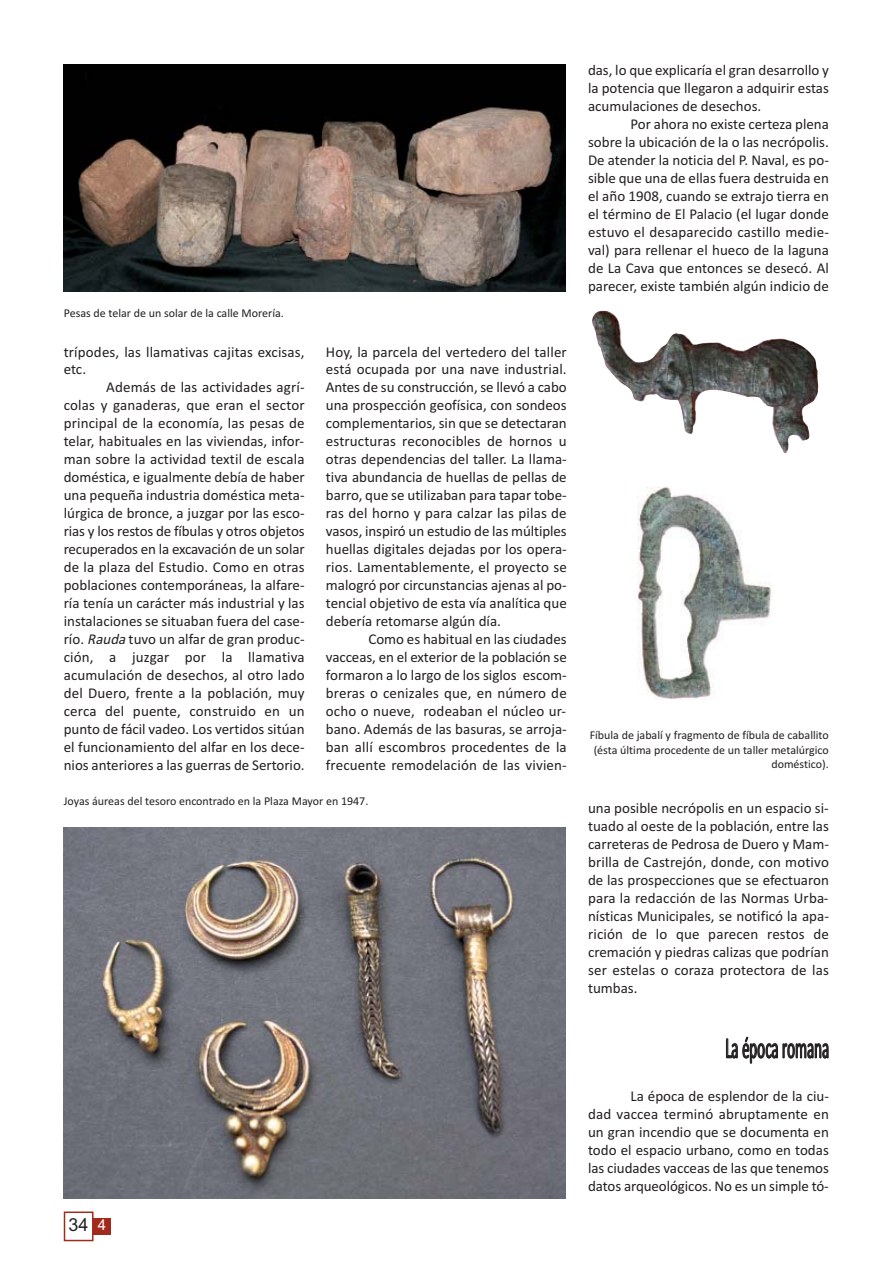
<style>
.page{position:relative;width:893px;height:1263px;background:#fff}
.page>*{position:absolute;margin:0;border:0;box-sizing:border-box;transform-origin:0 0}
.t1{font:30px "Calibri";color:#231f20;scale:.5 1}
.t2{font:18px "Arial";color:#231f20}
.t3{font:15px/18px "Calibri";color:#231f20;text-align:justify}
.t4{font:12px/14.4px "Calibri";color:#231f20;text-align:right}
.s1{font-style:italic}
.s2{font-size:15px;color:#fff}
</style>
<div class="page">
<div style="left:64px;top:1212px;width:30px;height:29px;border:2px solid #a12a1d"></div>
<div style="left:94px;top:1218px;width:17px;height:17px;background:#a12a1d"></div>
<img style="left:64px;top:64px;width:502px;height:227px">
<img style="left:64px;top:828px;width:502px;height:371px">
<img style="left:637px;top:487px;width:135px;height:213px">
<img style="left:592px;top:310px;width:226px;height:143px">
<p class="t4" style="left:64px;top:306px;width:222px">Pesas de telar de un solar de la calle Morería.</p>
<p class="t3" style="left:64px;top:344px;width:242px">trípodes, las llamativas cajitas excisas,</p>
<p class="t3" style="left:64px;top:362px;width:24px">etc.</p>
<p class="t3" style="left:106px;top:380px;width:200px">Además de las actividades agrí-</p>
<p class="t3" style="left:64px;top:398px;width:242px">colas y ganaderas, que eran el sector</p>
<p class="t3" style="left:64px;top:416px;width:242px">principal de la economía, las pesas de</p>
<p class="t3" style="left:64px;top:434px;width:242px">telar, habituales en las viviendas, infor-</p>
<p class="t3" style="left:64px;top:452px;width:242px">man sobre la actividad textil de escala</p>
<p class="t3" style="left:64px;top:470px;width:242px">doméstica, e igualmente debía de haber</p>
<p class="t3" style="left:64px;top:488px;width:242px">una pequeña industria doméstica meta-</p>
<p class="t3" style="left:64px;top:506px;width:242px">lúrgica de bronce, a juzgar por las esco-</p>
<p class="t3" style="left:64px;top:524px;width:242px">rias y los restos de fíbulas y otros objetos</p>
<p class="t3" style="left:64px;top:542px;width:242px">recuperados en la excavación de un solar</p>
<p class="t3" style="left:64px;top:560px;width:242px">de la plaza del Estudio. Como en otras</p>
<p class="t3" style="left:64px;top:578px;width:242px">poblaciones contemporáneas, la alfare-</p>
<p class="t3" style="left:64px;top:596px;width:242px">ría tenía un carácter más industrial y las</p>
<p class="t3" style="left:64px;top:614px;width:242px">instalaciones se situaban fuera del case-</p>
<p class="t3" style="left:64px;top:632px;width:242px">río. <span class="s1">Rauda</span>tuvo un alfar de gran produc-</p>
<p class="t3" style="left:64px;top:650px;width:242px">ción, a juzgar por la llamativa</p>
<p class="t3" style="left:64px;top:668px;width:242px">acumulación de desechos, al otro lado</p>
<p class="t3" style="left:64px;top:686px;width:242px">del Duero, frente a la población, muy</p>
<p class="t3" style="left:64px;top:704px;width:242px">cerca del puente, construido en un</p>
<p class="t3" style="left:64px;top:722px;width:242px">punto de fácil vadeo. Los vertidos sitúan</p>
<p class="t3" style="left:64px;top:740px;width:242px">el funcionamiento del alfar en los dece-</p>
<p class="t3" style="left:64px;top:758px;width:242px">nios anteriores a las guerras de Sertorio.</p>
<p class="t3" style="left:326px;top:344px;width:242px">Hoy, la parcela del vertedero del taller</p>
<p class="t3" style="left:326px;top:362px;width:242px">está ocupada por una nave industrial.</p>
<p class="t3" style="left:326px;top:380px;width:242px">Antes de su construcción, se llevó a cabo</p>
<p class="t3" style="left:326px;top:398px;width:242px">una prospección geofísica, con sondeos</p>
<p class="t3" style="left:326px;top:416px;width:242px">complementarios, sin que se detectaran</p>
<p class="t3" style="left:326px;top:434px;width:242px">estructuras reconocibles de hornos u</p>
<p class="t3" style="left:326px;top:452px;width:242px">otras dependencias del taller. La llama-</p>
<p class="t3" style="left:326px;top:470px;width:242px">tiva abundancia de huellas de pellas de</p>
<p class="t3" style="left:326px;top:488px;width:242px">barro, que se utilizaban para tapar tobe-</p>
<p class="t3" style="left:326px;top:506px;width:242px">ras del horno y para calzar las pilas de</p>
<p class="t3" style="left:326px;top:524px;width:242px">vasos, inspiró un estudio de las múltiples</p>
<p class="t3" style="left:326px;top:542px;width:242px">huellas digitales dejadas por los opera-</p>
<p class="t3" style="left:326px;top:560px;width:242px">rios. Lamentablemente, el proyecto se</p>
<p class="t3" style="left:326px;top:578px;width:242px">malogró por circunstancias ajenas al po-</p>
<p class="t3" style="left:326px;top:596px;width:242px">tencial objetivo de esta vía analítica que</p>
<p class="t3" style="left:326px;top:614px;width:177px">debería retomarse algún día.</p>
<p class="t3" style="left:368px;top:632px;width:200px">Como es habitual en las ciudades</p>
<p class="t3" style="left:326px;top:650px;width:242px">vacceas, en el exterior de la población se</p>
<p class="t3" style="left:326px;top:668px;width:242px">formaron a lo largo de los siglos escom-</p>
<p class="t3" style="left:326px;top:686px;width:242px">breras o cenizales que, en número de</p>
<p class="t3" style="left:326px;top:704px;width:242px">ocho o nueve, rodeaban el núcleo ur-</p>
<p class="t3" style="left:326px;top:722px;width:242px">bano. Además de las basuras, se arroja-</p>
<p class="t3" style="left:326px;top:740px;width:242px">ban allí escombros procedentes de la</p>
<p class="t3" style="left:326px;top:758px;width:242px">frecuente remodelación de las vivien-</p>
<p class="t4" style="left:64px;top:795px;width:306px">Joyas áureas del tesoro encontrado en la Plaza Mayor en 1947.</p>
<p class="t2" style="left:69px;top:1214px;width:39px">34 <span class="s2">4</span></p>
<p class="t3" style="left:588px;top:62px;width:242px">das, lo que explicaría el gran desarrollo y</p>
<p class="t3" style="left:588px;top:80px;width:242px">la potencia que llegaron a adquirir estas</p>
<p class="t3" style="left:588px;top:98px;width:175px">acumulaciones de desechos.</p>
<p class="t3" style="left:630px;top:116px;width:200px">Por ahora no existe certeza plena</p>
<p class="t3" style="left:588px;top:134px;width:242px">sobre la ubicación de la o las necrópolis.</p>
<p class="t3" style="left:588px;top:152px;width:242px">De atender la noticia del P. Naval, es po-</p>
<p class="t3" style="left:588px;top:170px;width:242px">sible que una de ellas fuera destruida en</p>
<p class="t3" style="left:588px;top:188px;width:242px">el año 1908, cuando se extrajo tierra en</p>
<p class="t3" style="left:588px;top:206px;width:242px">el término de El Palacio (el lugar donde</p>
<p class="t3" style="left:588px;top:224px;width:242px">estuvo el desaparecido castillo medie-</p>
<p class="t3" style="left:588px;top:242px;width:242px">val) para rellenar el hueco de la laguna</p>
<p class="t3" style="left:588px;top:260px;width:242px">de La Cava que entonces se desecó. Al</p>
<p class="t3" style="left:588px;top:278px;width:242px">parecer, existe también algún indicio de</p>
<p class="t4" style="left:590px;top:729px;width:241px">Fíbula de jabalí y fragmento de fíbula de caballito (ésta última procedente de un taller metalúrgico doméstico).</p>
<p class="t3" style="left:588px;top:800px;width:242px">una posible necrópolis en un espacio si&shy;tuado al oeste de la población, entre las carreteras de Pedrosa de Duero y Mam&shy;brilla de Castrejón, donde, con motivo de las prospecciones que se efectuaron para la redacción de las Normas Urba&shy;nísticas Municipales, se notificó la apa&shy;rición de lo que parecen restos de cremación y piedras calizas que podrían ser estelas o coraza protectora de las tumbas.</p>
<p class="t1" style="left:725px;top:1037px;width:209px">La época romana</p>
<p class="t3" style="left:588px;top:1088px;width:242px;text-indent:43px">La época de esplendor de la ciu&shy;dad vaccea terminó abruptamente en un gran incendio que se documenta en todo el espacio urbano, como en todas las ciudades vacceas de las que tenemos datos arqueológicos. No es un simple tó-</p>
</div>
